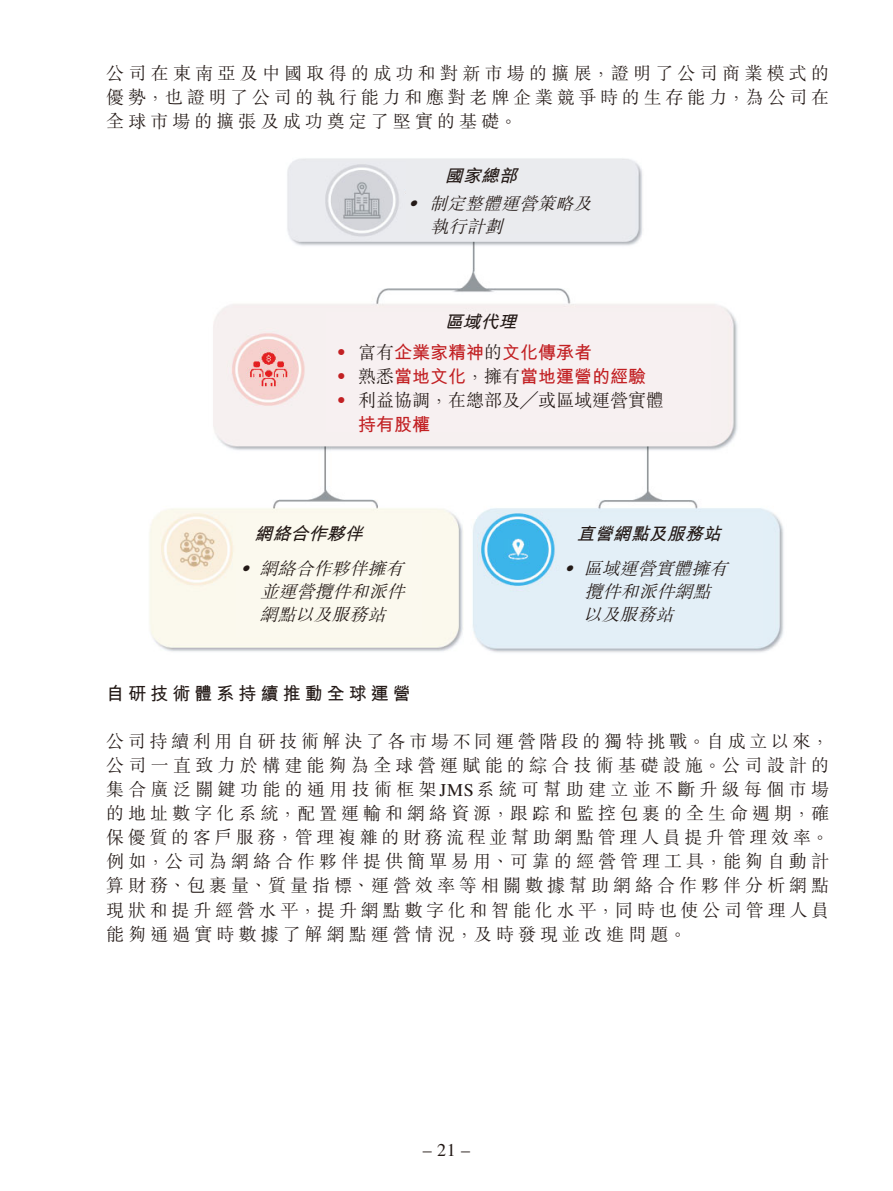
<style>
.page{position:relative;width:893px;height:1191px;background:#fff}
.page>*{position:absolute;margin:0;border:0;box-sizing:border-box;transform-origin:0 0}
.t1{font:18px/24px "M Sung HK Light E Ten B5 H";letter-spacing:.21em;color:#231916;text-align:justify}
.t2{font:18px/24px "M Hei HK Bold E Ten B5 H";color:#c22023}
.t3{font:18px "M Sung HK Light E Ten B5 H";color:#231916}
.t4{font:18px "M Hei HK Bold E Ten B5 H";letter-spacing:.225em;color:#231916}
.t5{font:18px "Times LT Std";color:#231916}
.t6{font:italic 17.4px/23.2px "M Sung HK Light E Ten B5 H";color:#231916;scale:1.04 1}
.t7{font:italic 17.4px "M Hei HK Bold E Ten B5 H";color:#231916;scale:1.04 1}
.s1{font-family:"M Sung HK Light E Ten B5 H"}
.s2{font-family:"M Sung HK Light E Ten B5 H";color:#231916}
.s3{color:#c22023}
.s4{font-family:"Adobe Ming Std Light E Ten B5 H"}
.s5{font-family:"Times LT Std"}
</style>
<div class="page">
<img style="left:149px;top:158px;width:635px;height:495px">
<div style="left:406px;top:162px;width:226px;height:72px;background:#eaebee"></div>
<div style="left:326px;top:312px;width:384px;height:120px;background:#f7f0f1"></div>
<div style="left:236px;top:513px;width:186px;height:123px;background:#fbf9ee"></div>
<div style="left:560px;top:517px;width:202px;height:123px;background:#e3eff7"></div>
<p class="t1" style="left:106px;top:64px;width:724px">公司在東南亞及中國取得的成功和對新市場的擴展，證明了公司商業模式的優勢，也證明了公司的執行能力和應對老牌企業競爭時的生存能力，為公司在全球市場的擴張及成功奠定了堅實的基礎。</p>
<p class="t7" style="left:445px;top:168px;width:71px">國家總部</p>
<p class="t6" style="left:430px;top:194px;width:161px;text-indent:-27px">‧ 制定整體運營策略及執行計劃</p>
<p class="t7" style="left:444px;top:315px;width:75px">區域代理</p>
<p class="t2" style="left:333px;top:342px;width:315px"><span class="s1">‧</span> <span class="s2">富有</span>企業家精神<span class="s2">的</span>文化傳承者<br><span class="s1">‧</span> <span class="s2">熟悉</span>當地文化<span class="s2">，擁有</span>當地運營的經驗</p>
<p class="t3" style="left:333px;top:393px;width:333px"><span class="s3">‧</span> 利益協調，在總部及<span class="s4">╱</span>或區域運營實體</p>
<p class="t2" style="left:358px;top:414px;width:74px">持有股權</p>
<p class="t7" style="left:255px;top:527px;width:110px">網絡合作夥伴</p>
<p class="t7" style="left:577px;top:527px;width:144px">直營網點及服務站</p>
<p class="t6" style="left:260px;top:559px;width:144px;text-indent:-24px">‧ 網絡合作夥伴擁有並運營攬件和派件網點以及服務站</p>
<p class="t6" style="left:583px;top:559px;width:144px;text-indent:-24px">‧ 區域運營實體擁有攬件和派件網點以及服務站</p>
<p class="t4" style="left:106px;top:687px;width:306px">自研技術體系持續推動全球運營</p>
<p class="t1" style="left:106px;top:732px;width:724px">公司持續利用自研技術解決了各市場不同運營階段的獨特挑戰。自成立以來，公司一直致力於構建能夠為全球營運賦能的綜合技術基礎設施。公司設計的集合廣泛關鍵功能的通用技術框架<span class="s5">JMS</span>系統可幫助建立並不斷升級每個市場的地址數字化系統，配置運輸和網絡資源，跟踪和監控包裹的全生命週期，確保優質的客戶服務，管理複雜的財務流程並幫助網點管理人員提升管理效率。例如，公司為網絡合作夥伴提供簡單易用、可靠的經營管理工具，能夠自動計算財務、包裹量、質量指標、運營效率等相關數據幫助網絡合作夥伴分析網點現狀和提升經營水平，提升網點數字化和智能化水平，同時也使公司管理人員能夠通過實時數據了解網點運營情況，及時發現並改進問題。</p>
<p class="t5" style="left:423px;top:1143px;width:49px">– 21 –</p>
</div>
